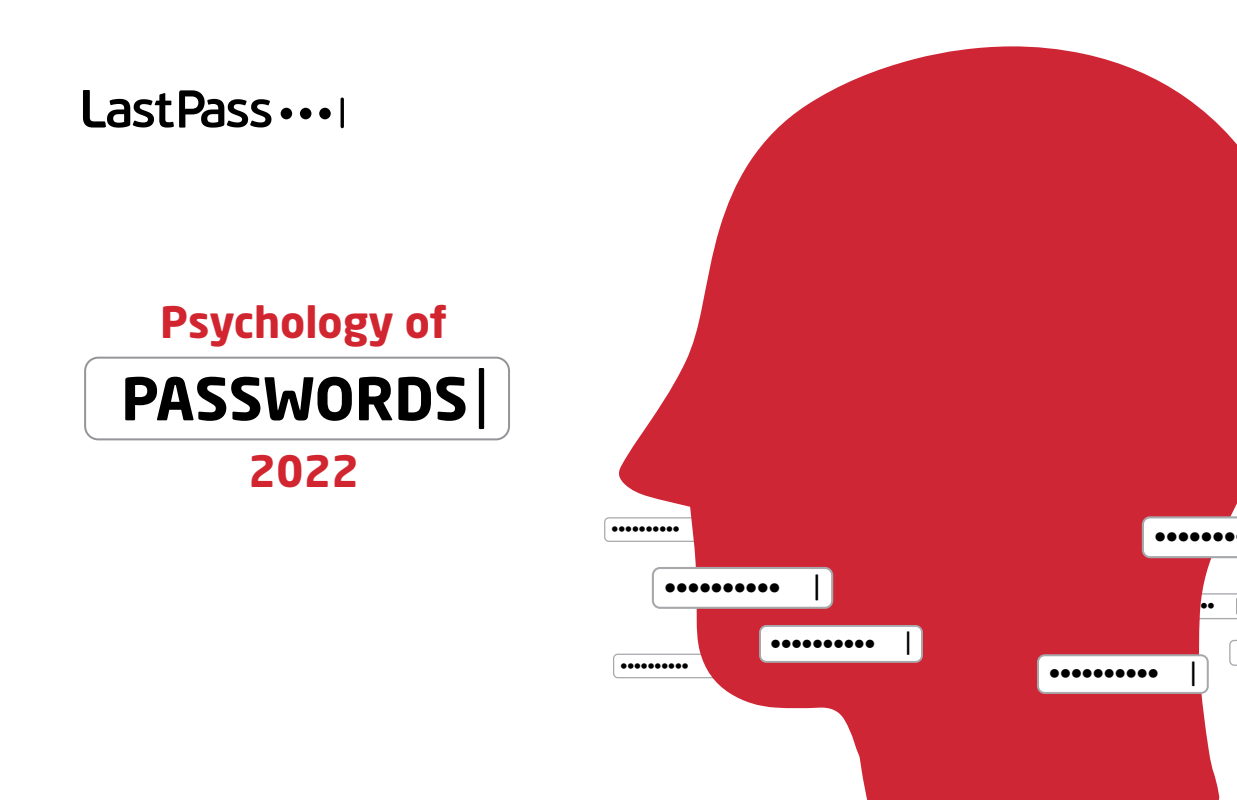
<style>
.page{position:relative;width:1237px;height:800px;background:#fff}
.page>*{position:absolute;margin:0;border:0;box-sizing:border-box;transform-origin:0 0}
.t1{font:700 58px "Neo Sans W1 G";color:#000}
.t2{font:700 42.8px "Neo Sans W1 G";color:#d12630}
.t3{font:700 27.7px "Neo Sans W1 G";color:#000}
.t4{font:700 26.2px "Neo Sans W1 G";color:#000}
.t5{font:700 25px "Neo Sans W1 G";color:#000}
.t6{font:700 16.3px "Neo Sans W1 G";color:#000}
.s1{font-weight:400}
</style>
<div class="page">
<svg style="left:83px;top:90px;width:261px;height:38px"></svg>
<svg style="left:613px;top:654px;width:4px;height:24px"></svg>
<svg style="left:604px;top:517px;width:13px;height:25px"></svg>
<svg style="left:617px;top:46px;width:620px;height:754px;fill:#cf2636"></svg>
<svg style="left:652px;top:567px;width:181px;height:42px"></svg>
<svg style="left:1142px;top:516px;width:95px;height:42px"></svg>
<svg style="left:1037px;top:654px;width:172px;height:40px"></svg>
<svg style="left:759px;top:625px;width:164px;height:38px"></svg>
<svg style="left:1229px;top:640px;width:8px;height:26px"></svg>
<div style="left:84px;top:357px;width:426px;height:83px;border:2px solid #949499;border-radius:13px"></div>
<div style="left:479px;top:368px;width:5px;height:61px;background:#000"></div>
<h2 class="t2" style="left:160px;top:294px;width:289px">Psychology of</h2>
<h1 class="t1" style="left:121px;top:362px;width:348px">PASSWORDS</h1>
<h2 class="t2" style="left:249px;top:444px;width:112px">2022</h2>
<p class="t6" style="left:612px;top:519px;width:93px">•••••••••• <span class="s1">|</span></p>
<h3 class="t3" style="left:665px;top:570px;width:157px">•••••••••• <span class="s1">|</span></h3>
<p class="t6" style="left:621px;top:655px;width:93px">•••••••••• <span class="s1">|</span></p>
<h3 class="t5" style="left:771px;top:627px;width:142px">•••••••••• <span class="s1">|</span></h3>
<h3 class="t3" style="left:1155px;top:519px;width:83px">•••••••</h3>
<h3 class="t4" style="left:1049px;top:657px;width:149px">•••••••••• <span class="s1">|</span></h3>
</div>
